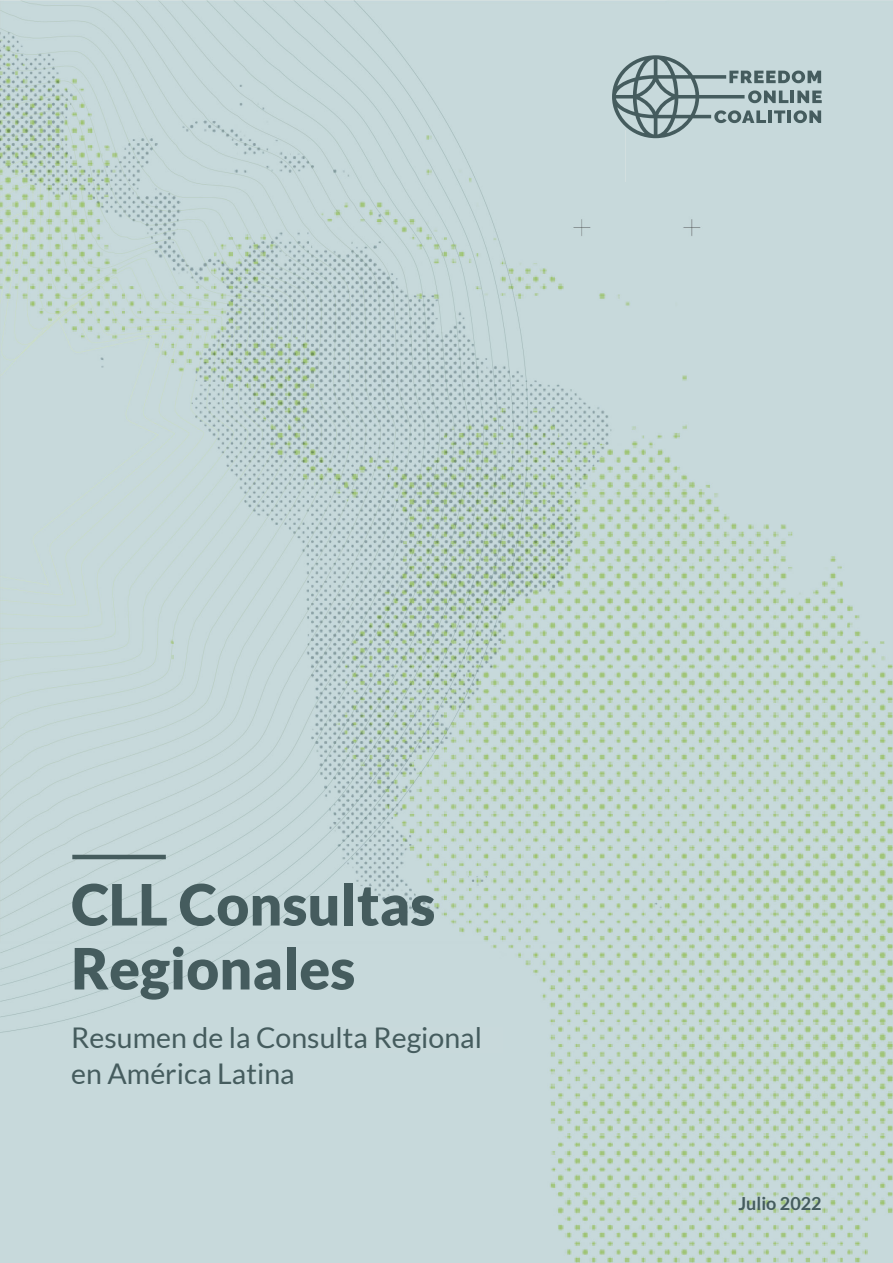
<style>
.page{position:relative;width:893px;height:1263px;background:#fff}
.page>*{position:absolute;margin:0;border:0;box-sizing:border-box;transform-origin:0 0}
.t1{font:900 57px "Lato";color:#455c5e}
.t2{font:28.5px "Lato";color:#455c5e}
.t3{font:700 18px "Lato";color:#455c5e}
</style>
<div class="page">
<img style="left:0;top:0;width:893px;height:1262px">
<div style="left:482px;top:131px;width:144px;height:51px;background:#c7d9db"></div>
<svg style="left:612px;top:55px;width:210px;height:83px;background:#a1b5b7"></svg>
<hr style="left:72px;top:855px;width:94px;height:4px;background:#455c5e">
<div style="left:346px;top:1027px;width:157px;height:25px;background:#c9d9db"></div>
<p class="t1" style="left:71px;top:871px;width:366px">CLL Consultas</p>
<p class="t1" style="left:71px;top:935px;width:286px">Regionales</p>
<p class="t2" style="left:71px;top:1022px;width:412px">Resumen de la Consulta Regional</p>
<p class="t2" style="left:71px;top:1058px;width:225px">en América Latina</p>
<p class="t3" style="left:738px;top:1193px;width:85px">Julio 2022</p>
</div>
